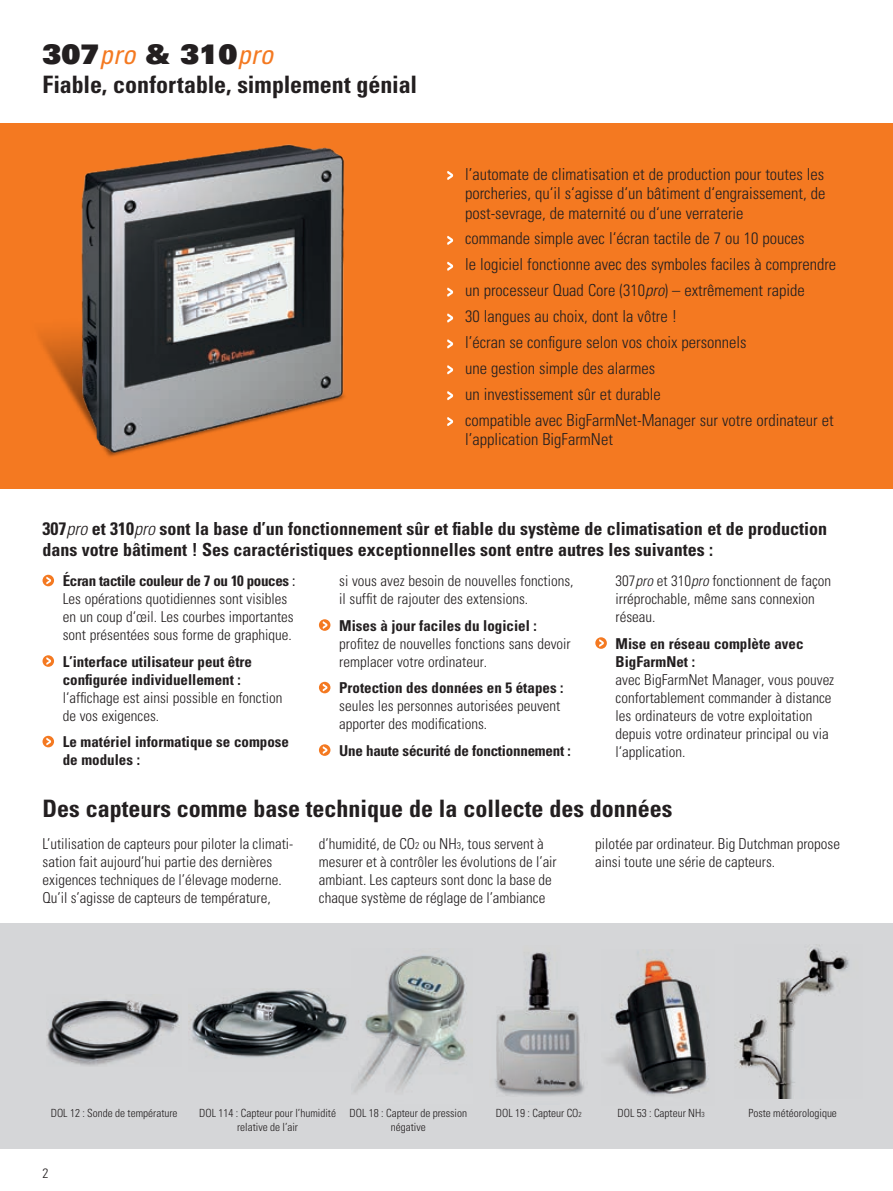
<style>
.page{position:relative;width:893px;height:1191px;background:#fff}
.page>*{position:absolute;margin:0;border:0;box-sizing:border-box;transform-origin:0 0}
.t1{font:27px "Univers LT Std X Black";color:#231f20}
.t2{font:700 condensed 24px "Univers LT Std";color:#231f20}
.t3{font:700 condensed 18px/21px "Univers LT Std";color:#231f20}
.t4{font:300 condensed 16.5px/26px "Univers LT Std";color:#231f20;text-align:justify}
.t5{font:300 condensed 15px/18px "Univers LT Std";color:#231f20}
.t6{font:700 condensed 15px/18px "Univers LT Std";color:#231f20}
.t7{font:300 condensed 13.5px "Univers LT Std";color:#231f20}
.t8{font:300 condensed 11.25px/13.5px "Univers LT Std";color:#231f20;text-align:center}
.s1{font-family:"Univers LT Std";font-style:italic;font-stretch:condensed;color:#f47921}
.s2{font-style:italic}
.s3{font-weight:300;font-style:italic}
.s4{font-weight:700}
.s5{font-weight:400}
.s6{font-size:9.75px}
.s7{font-size:7.35px}
</style>
<div class="page">
<div style="left:0;top:123px;width:893px;height:366px;background:#f47921"></div>
<div style="left:0;top:923px;width:893px;height:225px;background:#d5d6d8"></div>
<img style="left:495px;top:952px;width:89px;height:144px">
<img style="left:189px;top:990px;width:158px;height:68px">
<img style="left:46px;top:999px;width:134px;height:67px">
<img style="left:608px;top:952px;width:101px;height:144px">
<img style="left:354px;top:955px;width:113px;height:137px">
<img style="left:734px;top:944px;width:115px;height:154px">
<img style="left:40px;top:144px;width:305px;height:313px">
<svg style="left:447px;top:171px;width:6px;height:9px"></svg>
<svg style="left:447px;top:236px;width:6px;height:9px"></svg>
<svg style="left:447px;top:262px;width:6px;height:9px"></svg>
<svg style="left:447px;top:288px;width:6px;height:9px"></svg>
<svg style="left:447px;top:313px;width:6px;height:9px"></svg>
<svg style="left:447px;top:339px;width:6px;height:9px"></svg>
<svg style="left:447px;top:365px;width:6px;height:9px"></svg>
<svg style="left:447px;top:391px;width:6px;height:9px"></svg>
<svg style="left:447px;top:417px;width:6px;height:9px"></svg>
<div style="left:43px;top:575px;width:11px;height:11px;background:#f47921;border-radius:50%"></div>
<svg style="left:46px;top:577px;width:5px;height:7px"></svg>
<div style="left:43px;top:655px;width:11px;height:12px;background:#f47921;border-radius:50%"></div>
<svg style="left:46px;top:657px;width:5px;height:7px"></svg>
<div style="left:43px;top:736px;width:11px;height:11px;background:#f47921;border-radius:50%"></div>
<svg style="left:46px;top:738px;width:5px;height:7px"></svg>
<svg style="left:319px;top:619px;width:11px;height:12px"></svg>
<svg style="left:323px;top:621px;width:4px;height:7px"></svg>
<svg style="left:319px;top:682px;width:11px;height:11px"></svg>
<svg style="left:323px;top:684px;width:4px;height:7px"></svg>
<svg style="left:319px;top:744px;width:11px;height:12px"></svg>
<svg style="left:323px;top:746px;width:4px;height:8px"></svg>
<svg style="left:595px;top:637px;width:12px;height:12px"></svg>
<svg style="left:599px;top:639px;width:5px;height:7px"></svg>
<h1 class="t1" style="left:43px;top:37px;width:232px">307<span class="s1">pro</span> &amp; 310<span class="s1">pro</span></h1>
<h2 class="t2" style="left:43px;top:70px;width:376px">Fiable, confortable, simplement génial</h2>
<p class="t4" style="left:465px;top:164px;width:362px;line-height:19.5px">l’automate de climatisation et de production pour toutes les porcheries, qu‘il s‘agisse d‘un bâtiment d‘engraissement, de post-sevrage, de maternité ou d‘une verraterie</p>
<p class="t4" style="left:465px;top:226px;width:373px;text-align:left">commande simple avec l‘écran tactile de 7 ou 10 pouces<br>le logiciel fonctionne avec des symboles faciles à comprendre un processeur Quad Core (310<span class="s2">pro</span>) – extrêmement rapide<br>30 langues au choix, dont la vôtre !<br>l’écran se configure selon vos choix personnels<br>une gestion simple des alarmes<br>un investissement sûr et durable<br>compatible avec BigFarmNet-Manager sur votre ordinateur et</p>
<p class="t4" style="left:465px;top:426px;width:149px">l’application BigFarmNet</p>
<p class="t3" style="left:43px;top:517px;width:786px">307<span class="s3">pro</span> et 310<span class="s3">pro</span> sont la base d’un fonctionnement sûr et fiable du système de climatisation et de production dans votre bâtiment ! Ses caractéristiques exceptionnelles sont entre autres les suivantes :</p>
<p class="t5" style="left:63px;top:572px;width:234px"><span class="s4">Écran tactile couleur de 7 ou 10 pouces</span> <span class="s5">:<br></span>Les opérations quotidiennes sont visibles en un coup d‘œil. Les courbes importantes sont présentées sous forme de graphique.</p>
<p class="t6" style="left:63px;top:652px;width:191px">L’interface utilisateur peut être configurée individuellement :</p>
<p class="t5" style="left:63px;top:688px;width:221px">l‘affichage est ainsi possible en fonction de vos exigences.</p>
<p class="t6" style="left:63px;top:733px;width:228px">Le matériel informatique se compose de modules :</p>
<p class="t5" style="left:616px;top:572px;width:217px">307<span class="s2">pro</span> et 310<span class="s2">pro</span> fonctionnent de façon irréprochable, même sans connexion réseau.</p>
<p class="t6" style="left:616px;top:634px;width:189px">Mise en réseau complète avec<br>BigFarmNet :</p>
<p class="t5" style="left:616px;top:670px;width:220px">avec BigFarmNet Manager, vous pouvez confortablement commander à distance les ordinateurs de votre exploitation depuis votre ordinateur principal ou via l‘application.</p>
<p class="t5" style="left:339px;top:572px;width:236px">si vous avez besoin de nouvelles fonctions, il suffit de rajouter des extensions.</p>
<p class="t6" style="left:339px;top:616px;width:199px">Mises à jour faciles du logiciel :</p>
<p class="t5" style="left:339px;top:634px;width:233px">profitez de nouvelles fonctions sans devoir remplacer votre ordinateur.</p>
<p class="t6" style="left:339px;top:679px;width:226px">Protection des données en 5 étapes :</p>
<p class="t5" style="left:339px;top:697px;width:223px">seules les personnes autorisées peuvent apporter des modifications.</p>
<p class="t6" style="left:339px;top:741px;width:233px">Une haute sécurité de fonctionnement :</p>
<h2 class="t2" style="left:43px;top:793px;width:632px">Des capteurs comme base technique de la collecte des données</h2>
<p class="t5" style="left:43px;top:834px;width:251px">L’utilisation de capteurs pour piloter la climati&shy;sation fait aujourd’hui partie des dernières exigences techniques de l’élevage moderne.<br>Qu’il s’agisse de capteurs de température,</p>
<p class="t5" style="left:319px;top:834px;width:239px">d’humidité, de CO<span class="s6">2</span> ou NH<span class="s6">3</span>, tous servent à mesurer et à contrôler les évolutions de l’air ambiant. Les capteurs sont donc la base de chaque système de réglage de l’ambiance</p>
<p class="t5" style="left:595px;top:834px;width:246px">pilotée par ordinateur. Big Dutchman propose ainsi toute une série de capteurs.</p>
<p class="t8" style="left:51px;top:1106px;width:128px">DOL 12 : Sonde de température</p>
<p class="t8" style="left:350px;top:1106px;width:119px">DOL 18 : Capteur de pression négative</p>
<p class="t8" style="left:496px;top:1106px;width:87px">DOL 19 : Capteur CO<span class="s7">2</span></p>
<p class="t8" style="left:617px;top:1106px;width:89px">DOL 53 : Capteur NH<span class="s7">3</span></p>
<p class="t8" style="left:748px;top:1106px;width:90px">Poste météorologique</p>
<p class="t8" style="left:199px;top:1106px;width:138px">DOL 114 : Capteur pour l’humidité relative de l’air</p>
<p class="t7" style="left:43px;top:1165px;width:7px">2</p>
</div>
